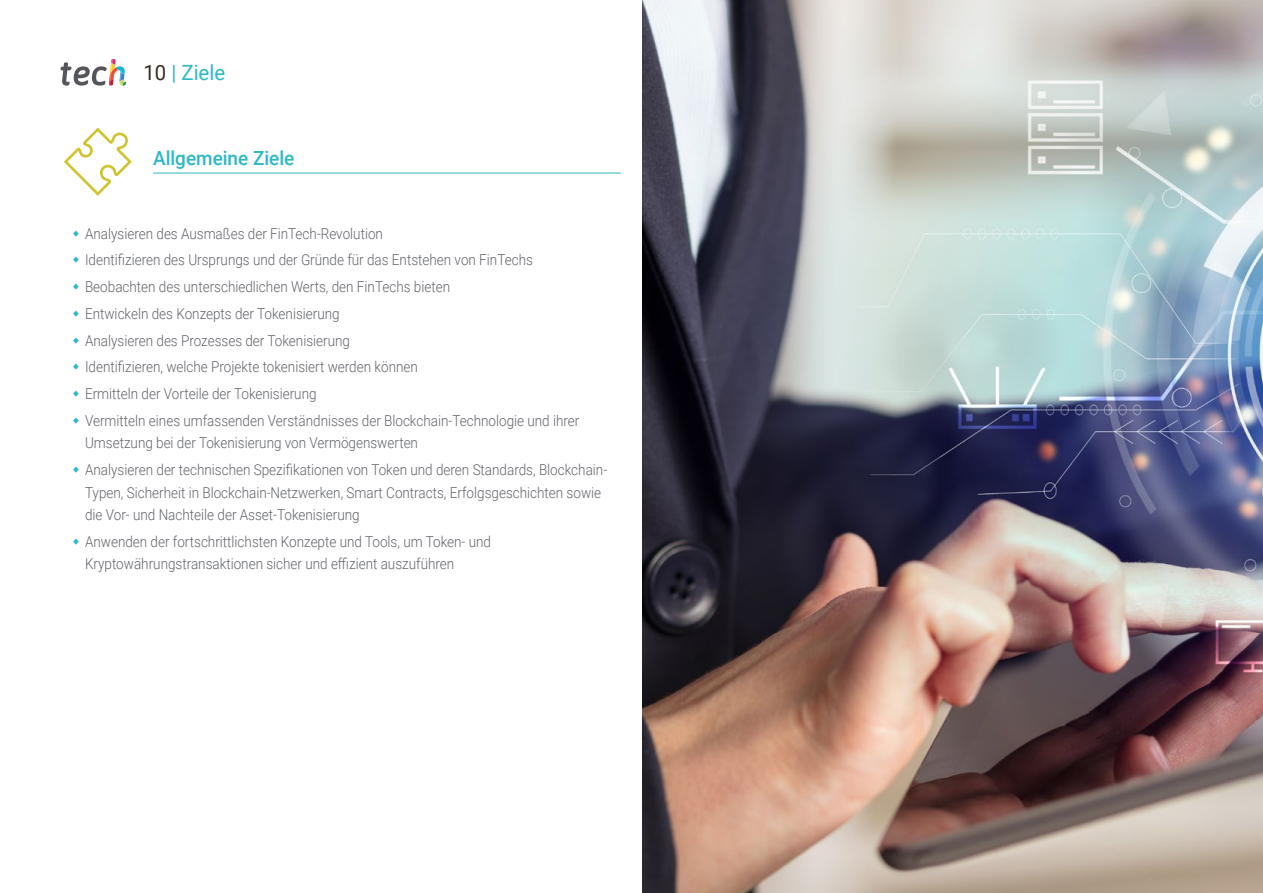
<style>
.page{position:relative;width:1263px;height:893px;background:#fff}
.page>*{position:absolute;margin:0;border:0;box-sizing:border-box;transform-origin:0 0}
.t1{font:21px "Roboto";color:#2db8c5}
.t2{font:500 19.5px "Roboto";color:#2db8c5}
.t3{font:300 15px/26.7px "Roboto";color:#61646a;scale:.9 1}
.s1{color:#312e20}
</style>
<div class="page">
<svg style="left:64px;top:128px;width:68px;height:68px"></svg>
<img style="left:642px;top:0;width:621px;height:893px">
<svg style="left:61px;top:59px;width:65px;height:27px"></svg>
<hr style="left:153px;top:173px;width:468px;height:1px;background:#2db8c5">
<h1 class="t1" style="left:144px;top:57px;width:83px"><span class="s1">10</span> | Ziele</h1>
<h2 class="t2" style="left:153px;top:144px;width:143px">Allgemeine Ziele</h2>
<p class="t3" style="left:85px;top:219px;width:551px">Analysieren des Ausmaßes der FinTech-Revolution<br>Identifizieren des Ursprungs und der Gründe für das Entstehen von FinTechs Beobachten des unterschiedlichen Werts, den FinTechs bieten<br>Entwickeln des Konzepts der Tokenisierung<br>Analysieren des Prozesses der Tokenisierung<br>Identifizieren, welche Projekte tokenisiert werden können<br>Ermitteln der Vorteile der Tokenisierung<br>Vermitteln eines umfassenden Verständnisses der Blockchain-Technologie und ihrer</p>
<p class="t3" style="left:85px;top:429px;width:582px">Umsetzung bei der Tokenisierung von Vermögenswerten<br>Analysieren der technischen Spezifikationen von Token und deren Standards, Blockchain-</p>
<p class="t3" style="left:85px;top:480px;width:575px;line-height:22.5px">Typen, Sicherheit in Blockchain-Netzwerken, Smart Contracts, Erfolgsgeschichten sowie die Vor- und Nachteile der Asset-Tokenisierung</p>
<p class="t3" style="left:85px;top:530px;width:453px;line-height:22.5px">Anwenden der fortschrittlichsten Konzepte und Tools, um Token- und<br>Kryptowährungstransaktionen sicher und effizient auszuführen</p>
</div>
